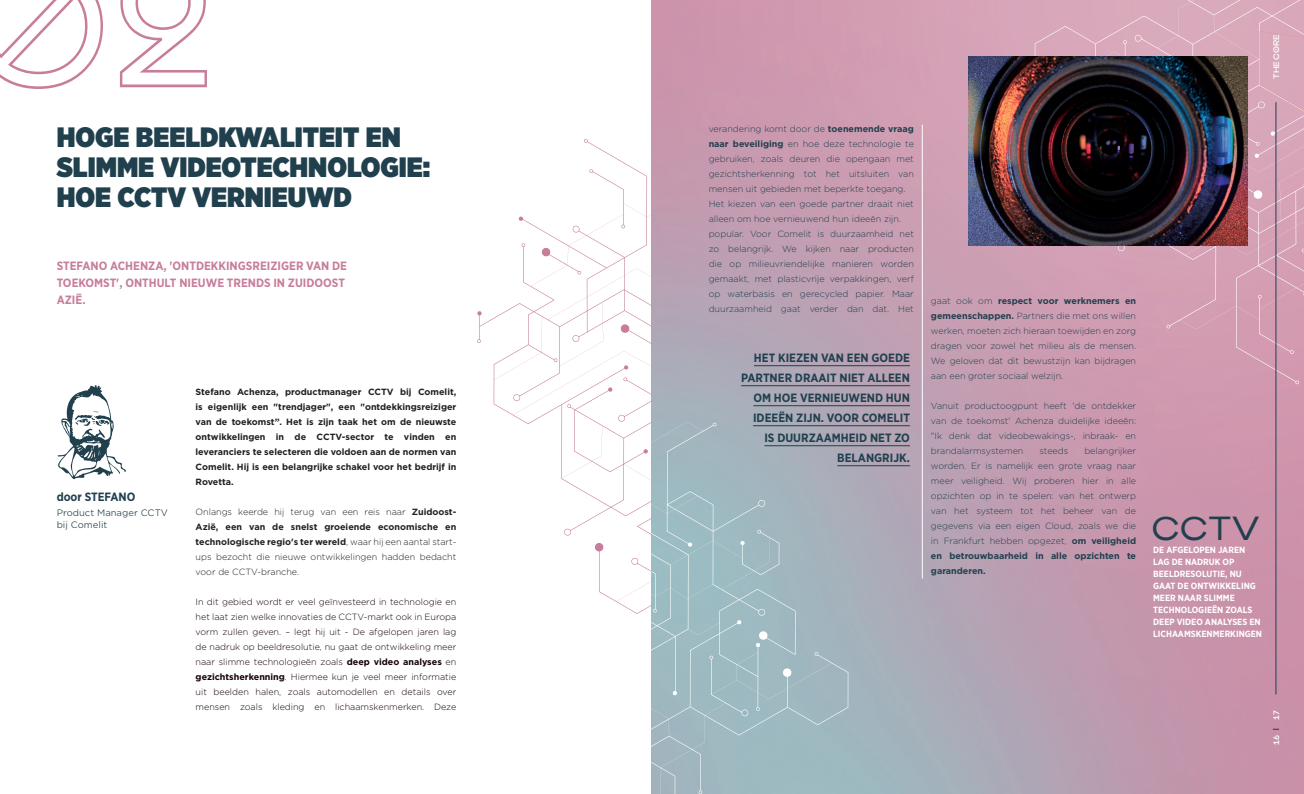
<style>
.page{position:relative;width:1304px;height:794px;background:#fff}
.page>*{position:absolute;margin:0;border:0;box-sizing:border-box;transform-origin:0 0}
.t1{font:171.1px "Epillox Outline";color:#c77d9b;scale:.95 1}
.t2{font:300 33.3px "Epillox";color:#21404e}
.t3{font:900 28px/30px "Gotham Narrow";color:#21404e}
.t4{font:700 12px/20px "Gotham Narrow";color:#21404e;text-align:right}
.t5{font:700 12px/17px "Gotham Narrow";color:#c77d9b}
.t6{font:300 9px/15px "Gotham";color:#22404f;text-align:justify}
.t7{font:300 9px/15px "Gotham";color:#21404e;text-align:justify}
.t8{font:300 9px/15px "Gotham";color:#160005;text-align:justify}
.t9{font:700 9px/15px "Gotham";color:#231f20;text-align:justify}
.t10{font:300 9px/15px "Gotham";color:#231f20;text-align:justify}
.t11{font:700 9px/12px "Gotham Narrow";color:#fff}
.t12{font:9px/12px "Gotham Office";color:#21404e}
.t13{font:8px "Epillox";color:#fff}
.s1{font-weight:700}
</style>
<div class="page">
<img style="left:652px;top:0;width:652px;height:794px">
<hr style="left:922px;top:125px;width:1px;height:453px;background:#fff">
<svg style="left:1035px;top:0;width:269px;height:384px;background:#d3a1b5"></svg>
<div style="left:1260px;top:31px;width:44px;height:80px;background:#d8a7b9"></div>
<hr style="left:1276px;top:102px;width:1px;height:592px;background:#21404e">
<hr style="left:754px;top:365px;width:156px;height:1px;background:#21404e">
<hr style="left:741px;top:385px;width:169px;height:1px;background:#21404e">
<hr style="left:753px;top:405px;width:157px;height:1px;background:#21404e">
<hr style="left:753px;top:425px;width:157px;height:1px;background:#21404e">
<hr style="left:764px;top:445px;width:146px;height:1px;background:#21404e">
<hr style="left:837px;top:465px;width:73px;height:1px;background:#21404e">
<svg style="left:57px;top:385px;width:69px;height:95px"></svg>
<svg style="left:477px;top:139px;width:175px;height:475px"></svg>
<svg style="left:652px;top:366px;width:196px;height:428px;background:#a2b6be"></svg>
<img style="left:968px;top:57px;width:279px;height:188px">
<p class="t1" style="left:-35px;top:-126px;width:265px">02</p>
<p class="t3" style="left:57px;top:122px;width:375px">HOGE BEELDKWALITEIT EN<br>SLIMME VIDEOTECHNOLOGIE:<br>HOE CCTV VERNIEUWD</p>
<p class="t5" style="left:57px;top:257px;width:292px">STEFANO ACHENZA, 'ONTDEKKINGSREIZIGER VAN DE<br>TOEKOMST', ONTHULT NIEUWE TRENDS IN ZUIDOOST<br>AZIË.</p>
<p class="t4" style="left:57px;top:487px;width:80px">door STEFANO</p>
<p class="t12" style="left:57px;top:507px;width:113px">Product Manager CCTV bij Comelit</p>
<p class="t9" style="left:196px;top:384px;width:262px">Stefano Achenza, productmanager CCTV bij Comelit, is eigenlijk een "trendjager", een "ontdekkingsreiziger van de toekomst”. Het is zijn taak het om de nieuwste ontwikkelingen in de CCTV-sector te vinden en leveranciers te selecteren die voldoen aan de normen van Comelit. Hij is een belangrijke schakel voor het bedrijf in Rovetta.</p>
<p class="t10" style="left:196px;top:504px;width:262px">Onlangs keerde hij terug van een reis naar <span class="s1">Zuidoost-Azië, een van de snelst groeiende economische en technologische regio's ter wereld</span>, waar hij een aantal start&shy;ups bezocht die nieuwe ontwikkelingen hadden bedacht voor de CCTV-branche.</p>
<p class="t8" style="left:196px;top:594px;width:262px">In dit gebied wordt er veel geïnvesteerd in technologie en het laat zien welke innovaties de CCTV-markt ook in Europa vorm zullen geven. – legt hij uit - De afgelopen jaren lag de nadruk op beeldresolutie, nu gaat de ontwikkeling meer naar slimme technologieën zoals <span class="s1">deep video analyses</span> en <span class="s1">gezichtsherkenning</span>. Hiermee kun je veel meer informatie uit beelden halen, zoals automodellen en details over mensen zoals kleding en lichaamskenmerken. Deze</p>
<p class="t13" style="left:1269px;top:79px;width:47px;rotate:-90deg">THE CORE</p>
<p class="t7" style="left:709px;top:121px;width:207px">verandering komt door de <span class="s1">toenemende vraag naar beveiliging</span> en hoe deze technologie te gebruiken, zoals deuren die opengaan met gezichtsherkenning tot het uitsluiten van mensen uit gebieden met beperkte toegang.</p>
<p class="t7" style="left:709px;top:196px;width:207px">Het kiezen van een goede partner draait niet alleen om hoe vernieuwend hun ideeën zijn.</p>
<p class="t7" style="left:709px;top:226px;width:207px">popular. Voor Comelit is duurzaamheid net zo belangrijk. We kijken naar producten die op milieuvriendelijke manieren worden gemaakt, met plasticvrije verpakkingen, verf op waterbasis en gerecycled papier. Maar duurzaamheid gaat verder dan dat. Het</p>
<p class="t4" style="left:741px;top:347px;width:170px">HET KIEZEN VAN EEN GOEDE<br>PARTNER DRAAIT NIET ALLEEN<br>OM HOE VERNIEUWEND HUN<br>IDEEËN ZIJN. VOOR COMELIT<br>IS DUURZAAMHEID NET ZO<br>BELANGRIJK.</p>
<p class="t6" style="left:931px;top:292px;width:207px">gaat ook om <span class="s1">respect voor werknemers en gemeenschappen.</span> Partners die met ons willen werken, moeten zich hieraan toewijden en zorg dragen voor zowel het milieu als de mensen.<br>We geloven dat dit bewustzijn kan bijdragen aan een groter sociaal welzijn.</p>
<p class="t6" style="left:931px;top:397px;width:207px">Vanuit productoogpunt heeft 'de ontdekker van de toekomst' Achenza duidelijke ideeën: "Ik denk dat videobewakings-, inbraak- en brandalarmsystemen</p>
<p class="t6" style="left:931px;top:442px;width:207px;text-indent:153px">belangrijker worden. Er is namelijk een grote vraag naar meer veiligheid. Wij proberen hier in alle opzichten op in te spelen: van het ontwerp van het systeem tot het beheer van de gegevens via een eigen Cloud, zoals we die in Frankfurt hebben opgezet, <span class="s1">om veiligheid en betrouwbaarheid in alle opzichten te garanderen.</span></p>
<p class="t6" style="left:1039px;top:442px;width:30px">steeds</p>
<p class="t2" style="left:1151px;top:499px;width:110px">CCTV</p>
<p class="t11" style="left:1153px;top:544px;width:109px">DE AFGELOPEN JAREN<br>LAG DE NADRUK OP<br>BEELDRESOLUTIE, NU<br>GAAT DE ONTWIKKELING<br>MEER NAAR SLIMME<br>TECHNOLOGIEËN ZOALS<br>DEEP VIDEO ANALYSES EN</p>
<p class="t11" style="left:1153px;top:628px;width:110px">LICHAAMSKENMERKINGEN</p>
<p class="t13" style="left:1269px;top:720px;width:11px;rotate:-90deg">17</p>
<p class="t13" style="left:1269px;top:745px;width:12px;rotate:-90deg">16</p>
</div>
